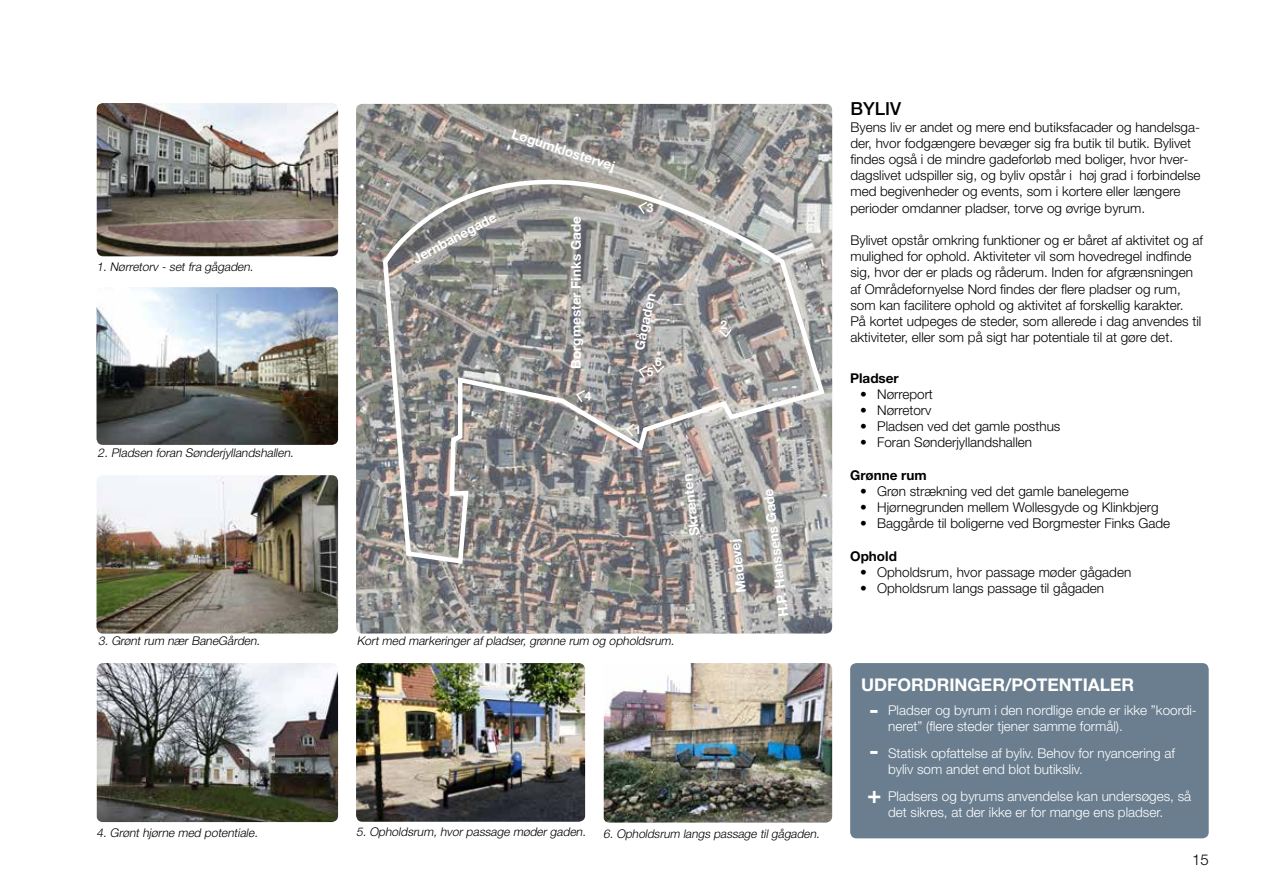
<style>
.page{position:relative;width:1263px;height:893px;background:#fff}
.page>*{position:absolute;margin:0;border:0;box-sizing:border-box;transform-origin:0 0}
.t1{font:700 24px/41.7px "Helvetica Neue LT Std";color:#fff}
.t2{font:500 18px "Helvetica Neue LT Std";color:#000}
.t3{font:700 17.55px "Helvetica Neue LT Std";color:#fff}
.t4{font:300 15px "Helvetica Neue LT Std";color:#000}
.t5{font:300 13.5px/16.2px "Helvetica Neue LT Std";color:#000}
.t6{font:300 13.5px/16.2px "Helvetica Neue LT Std";color:#fff}
.t7{font:700 13.5px "Helvetica Neue LT Std";color:#fff}
.t8{font:700 13.5px "Helvetica Neue LT Std";color:#000}
.t9{font:italic 300 12px "Helvetica Neue LT Std";color:#000}
.t10{font:700 12px "Helvetica Neue LT Std";color:#fff}
</style>
<div class="page">
<img style="left:97px;top:287px;width:241px;height:158px">
<img style="left:97px;top:475px;width:241px;height:158px">
<img style="left:356px;top:663px;width:229px;height:159px">
<img style="left:356px;top:104px;width:476px;height:529px">
<img style="left:97px;top:103px;width:241px;height:153px">
<img style="left:97px;top:663px;width:241px;height:159px">
<img style="left:604px;top:663px;width:228px;height:159px">
<div style="left:850px;top:663px;width:359px;height:175px;background:#6a7e8f;border-radius:6px"></div>
<svg style="left:380px;top:103px;width:447px;height:463px;background:#9b9998"></svg>
<p class="t9" style="left:97px;top:260px;width:161px">1. Nørretorv - set fra gågaden.</p>
<p class="t9" style="left:98px;top:446px;width:200px">2. Pladsen foran Sønderjyllandshallen.</p>
<p class="t7" style="left:515px;top:125px;width:109px;rotate:18deg">Løgumklostervej</p>
<p class="t7" style="left:410px;top:252px;width:94px;rotate:-28deg">Jernbanegade</p>
<p class="t7" style="left:568px;top:369px;width:154px;rotate:-90deg">Borgmester Finks Gade</p>
<p class="t10" style="left:585px;top:389px;width:8px">4</p>
<p class="t10" style="left:647px;top:200px;width:8px">3</p>
<p class="t7" style="left:631px;top:348px;width:59px;rotate:-78deg">Gågaden</p>
<p class="t10" style="left:655px;top:354px;width:8px">6</p>
<p class="t10" style="left:647px;top:364px;width:8px">5</p>
<p class="t10" style="left:634px;top:422px;width:8px">1</p>
<p class="t7" style="left:686px;top:537px;width:64px;rotate:-97deg">Skrænten</p>
<p class="t9" style="left:98px;top:633px;width:166px">3. Grønt rum nær BaneGården.</p>
<p class="t9" style="left:357px;top:633px;width:321px">Kort med markeringer af pladser, grønne rum og opholdsrum.</p>
<p class="t10" style="left:720px;top:318px;width:8px">2</p>
<p class="t7" style="left:733px;top:594px;width:56px;rotate:-97deg">Madevej</p>
<p class="t7" style="left:775px;top:618px;width:131px;rotate:-97deg">H.P. Hanssens Gade</p>
<p class="t9" style="left:356px;top:824px;width:234px">5. Opholdsrum, hvor passage møder gaden.</p>
<p class="t9" style="left:97px;top:826px;width:165px">4. Grønt hjørne med potentiale.</p>
<p class="t9" style="left:603px;top:826px;width:220px">6. Opholdsrum langs passage til gågaden.</p>
<h2 class="t2" style="left:850px;top:98px;width:52px">BYLIV</h2>
<p class="t5" style="left:850px;top:118px;width:352px">Byens liv er andet og mere end butiksfacader og handelsga&shy;der, hvor fodgængere bevæger sig fra butik til butik. Bylivet findes også i de mindre gadeforløb med boliger, hvor hver&shy;dagslivet udspiller sig, og byliv opstår i høj grad i forbindelse med begivenheder og events, som i kortere eller længere perioder omdanner pladser, torve og øvrige byrum.</p>
<p class="t5" style="left:850px;top:232px;width:354px">Bylivet opstår omkring funktioner og er båret af aktivitet og af mulighed for ophold. Aktiviteter vil som hovedregel indfinde sig, hvor der er plads og råderum. Inden for afgrænsningen af Områdefornyelse Nord findes der flere pladser og rum, som kan facilitere ophold og aktivitet af forskellig karakter.<br>På kortet udpeges de steder, som allerede i dag anvendes til aktiviteter, eller som på sigt har potentiale til at gøre det.</p>
<p class="t8" style="left:850px;top:369px;width:50px">Pladser</p>
<p class="t5" style="left:860px;top:386px;width:74px">• Nørreport</p>
<p class="t5" style="left:860px;top:402px;width:73px">• Nørretorv</p>
<p class="t5" style="left:860px;top:418px;width:202px">• Pladsen ved det gamle posthus</p>
<p class="t5" style="left:860px;top:434px;width:174px">• Foran Sønderjyllandshallen</p>
<p class="t8" style="left:850px;top:467px;width:78px">Grønne rum</p>
<p class="t5" style="left:860px;top:483px;width:270px">• Grøn strækning ved det gamle banelegeme</p>
<p class="t5" style="left:860px;top:499px;width:300px">• Hjørnegrunden mellem Wollesgyde og Klinkbjerg</p>
<p class="t5" style="left:860px;top:515px;width:312px">• Baggårde til boligerne ved Borgmester Finks Gade</p>
<p class="t8" style="left:850px;top:548px;width:48px">Ophold</p>
<p class="t5" style="left:860px;top:564px;width:273px">• Opholdsrum, hvor passage møder gågaden</p>
<p class="t5" style="left:860px;top:580px;width:246px">• Opholdsrum langs passage til gågaden</p>
<p class="t3" style="left:861px;top:674px;width:275px">UDFORDRINGER/POTENTIALER</p>
<p class="t6" style="left:888px;top:701px;width:310px;text-indent:-17px">• Pladser og byrum i den nordlige ende er ikke ”koordi&shy;neret” (flere steder tjener samme formål).</p>
<p class="t6" style="left:888px;top:744px;width:288px;text-indent:-17px">• Statisk opfattelse af byliv. Behov for nyancering af byliv som andet end blot butiksliv.</p>
<p class="t6" style="left:888px;top:788px;width:305px;text-indent:-17px">• Pladsers og byrums anvendelse kan undersøges, så det sikres, at der ikke er for mange ens pladser.</p>
<h1 class="t1" style="left:869px;top:688px;width:11px">- -</h1>
<h1 class="t1" style="left:867px;top:773px;width:16px">+</h1>
<p class="t4" style="left:1192px;top:850px;width:18px">15</p>
</div>
